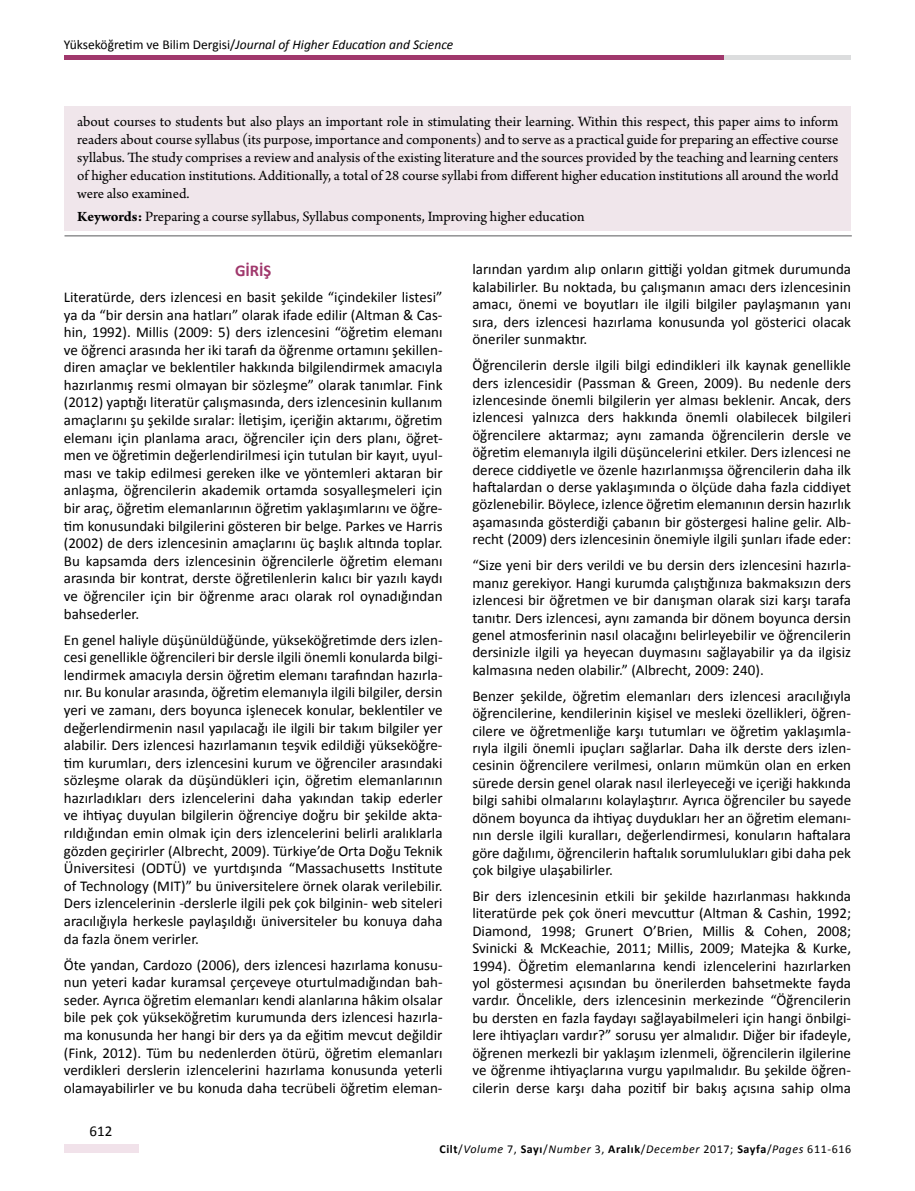
<style>
.page{position:relative;width:915px;height:1191px;background:#fff}
.page>*{position:absolute;margin:0;border:0;box-sizing:border-box;transform-origin:0 0}
.t1{font:700 16.5px "Calibri";color:#a0386c}
.t2{font:15px/17.5px "Calibri";color:#000;text-align:justify}
.t3{font:15px/18px "Arno Pro";color:#000;text-align:justify}
.t4{font:italic 13.5px "Calibri";color:#000}
.t5{font:italic 12px "Calibri";letter-spacing:.05em;color:#000}
.s1{font-style:normal}
.s2{font-weight:700}
.s3{font-weight:700;font-style:normal}
</style>
<div class="page">
<div style="left:64px;top:1144px;width:74px;height:8px;background:#f1e2ea"></div>
<div style="left:719px;top:55px;width:131px;height:5px;background:#dcddde"></div>
<div style="left:64px;top:55px;width:659px;height:5px;background:#a0386c"></div>
<div style="left:64px;top:106px;width:786px;height:124px;background:#f0e6eb"></div>
<hr style="left:64px;top:235px;width:787px;height:1px;background:#58595b">
<p class="t4" style="left:64px;top:36px;width:391px"><span class="s1">Yükseköğretim ve Bilim Dergisi/</span>Journal of Higher Education and Science</p>
<p class="t3" style="left:77px;top:113px;width:762px">about courses to students but also plays an important role in stimulating their learning. Within this respect, this paper aims to inform readers about course syllabus (its purpose, importance and components) and to serve as a practical guide for preparing an effective course syllabus. The study comprises a review and analysis of the existing literature and the sources provided by the teaching and learning centers of higher education institutions. Additionally, a total of 28 course syllabi from different higher education institutions all around the world were also examined.</p>
<p class="t3" style="left:77px;top:208px;width:508px"><span class="s2">Keywords:</span> Preparing a course syllabus, Syllabus components, Improving higher education</p>
<p class="t1" style="left:235px;top:260px;width:38px">GİRİŞ</p>
<p class="t2" style="left:64px;top:288px;width:380px">Literatürde, ders izlencesi en basit şekilde “içindekiler listesi” ya da “bir dersin ana hatları” olarak ifade edilir (Altman &amp; Cas&shy;hin, 1992). Millis (2009: 5) ders izlencesini “öğretim elemanı ve öğrenci arasında her iki tarafı da öğrenme ortamını şekillen&shy;diren amaçlar ve beklentiler hakkında bilgilendirmek amacıyla hazırlanmış resmi olmayan bir sözleşme” olarak tanımlar. Fink (2012) yaptığı literatür çalışmasında, ders izlencesinin kullanım amaçlarını şu şekilde sıralar: İletişim, içeriğin aktarımı, öğretim elemanı için planlama aracı, öğrenciler için ders planı, öğret&shy;men ve öğretimin değerlendirilmesi için tutulan bir kayıt, uyul&shy;ması ve takip edilmesi gereken ilke ve yöntemleri aktaran bir anlaşma, öğrencilerin akademik ortamda sosyalleşmeleri için bir araç, öğretim elemanlarının öğretim yaklaşımlarını ve öğre&shy;tim konusundaki bilgilerini gösteren bir belge. Parkes ve Harris (2002) de ders izlencesinin amaçlarını üç başlık altında toplar.<br>Bu kapsamda ders izlencesinin öğrencilerle öğretim elemanı arasında bir kontrat, derste öğretilenlerin kalıcı bir yazılı kaydı ve öğrenciler için bir öğrenme aracı olarak rol oynadığından bahsederler.</p>
<p class="t2" style="left:64px;top:631px;width:380px">En genel haliyle düşünüldüğünde, yükseköğretimde ders izlen&shy;cesi genellikle öğrencileri bir dersle ilgili önemli konularda bilgi&shy;lendirmek amacıyla dersin öğretim elemanı tarafından hazırla&shy;nır. Bu konular arasında, öğretim elemanıyla ilgili bilgiler, dersin yeri ve zamanı, ders boyunca işlenecek konular, beklentiler ve değerlendirmenin nasıl yapılacağı ile ilgili bir takım bilgiler yer alabilir. Ders izlencesi hazırlamanın teşvik edildiği yükseköğre&shy;tim kurumları, ders izlencesini kurum ve öğrenciler arasındaki sözleşme olarak da düşündükleri için, öğretim elemanlarının hazırladıkları ders izlencelerini daha yakından takip ederler ve ihtiyaç duyulan bilgilerin öğrenciye doğru bir şekilde akta&shy;rıldığından emin olmak için ders izlencelerini belirli aralıklarla gözden geçirirler (Albrecht, 2009). Türkiye’de Orta Doğu Teknik Üniversitesi (ODTÜ) ve yurtdışında “Massachusetts Institute of Technology (MIT)” bu üniversitelere örnek olarak verilebilir.<br>Ders izlencelerinin -derslerle ilgili pek çok bilginin- web siteleri aracılığıyla herkesle paylaşıldığı üniversiteler bu konuya daha da fazla önem verirler.</p>
<p class="t2" style="left:64px;top:956px;width:380px">Öte yandan, Cardozo (2006), ders izlencesi hazırlama konusu&shy;nun yeteri kadar kuramsal çerçeveye oturtulmadığından bah&shy;seder. Ayrıca öğretim elemanları kendi alanlarına hâkim olsalar bile pek çok yükseköğretim kurumunda ders izlencesi hazırla&shy;ma konusunda her hangi bir ders ya da eğitim mevcut değildir (Fink, 2012). Tüm bu nedenlerden ötürü, öğretim elemanları verdikleri derslerin izlencelerini hazırlama konusunda yeterli olamayabilirler ve bu konuda daha tecrübeli öğretim eleman-</p>
<p class="t2" style="left:90px;top:1122px;width:24px">612</p>
<p class="t2" style="left:472px;top:261px;width:380px">larından yardım alıp onların gittiği yoldan gitmek durumunda kalabilirler. Bu noktada, bu çalışmanın amacı ders izlencesinin amacı, önemi ve boyutları ile ilgili bilgiler paylaşmanın yanı sıra, ders izlencesi hazırlama konusunda yol gösterici olacak öneriler sunmaktır.</p>
<p class="t2" style="left:472px;top:356px;width:380px">Öğrencilerin dersle ilgili bilgi edindikleri ilk kaynak genellikle ders izlencesidir (Passman &amp; Green, 2009). Bu nedenle ders izlencesinde önemli bilgilerin yer alması beklenir. Ancak, ders izlencesi yalnızca ders hakkında önemli olabilecek bilgileri öğrencilere aktarmaz; aynı zamanda öğrencilerin dersle ve öğretim elemanıyla ilgili düşüncelerini etkiler. Ders izlencesi ne derece ciddiyetle ve özenle hazırlanmışsa öğrencilerin daha ilk haftalardan o derse yaklaşımında o ölçüde daha fazla ciddiyet gözlenebilir. Böylece, izlence öğretim elemanının dersin hazırlık aşamasında gösterdiği çabanın bir göstergesi haline gelir. Alb&shy;recht (2009) ders izlencesinin önemiyle ilgili şunları ifade eder:</p>
<p class="t2" style="left:472px;top:556px;width:380px">“Size yeni bir ders verildi ve bu dersin ders izlencesini hazırla&shy;manız gerekiyor. Hangi kurumda çalıştığınıza bakmaksızın ders izlencesi bir öğretmen ve bir danışman olarak sizi karşı tarafa tanıtır. Ders izlencesi, aynı zamanda bir dönem boyunca dersin genel atmosferinin nasıl olacağını belirleyebilir ve öğrencilerin dersinizle ilgili ya heyecan duymasını sağlayabilir ya da ilgisiz kalmasına neden olabilir.” (Albrecht, 2009: 240).</p>
<p class="t2" style="left:472px;top:687px;width:380px">Benzer şekilde, öğretim elemanları ders izlencesi aracılığıyla öğrencilerine, kendilerinin kişisel ve mesleki özellikleri, öğren&shy;cilere ve öğretmenliğe karşı tutumları ve öğretim yaklaşımla&shy;rıyla ilgili önemli ipuçları sağlarlar. Daha ilk derste ders izlen&shy;cesinin öğrencilere verilmesi, onların mümkün olan en erken sürede dersin genel olarak nasıl ilerleyeceği ve içeriği hakkında bilgi sahibi olmalarını kolaylaştırır. Ayrıca öğrenciler bu sayede dönem boyunca da ihtiyaç duydukları her an öğretim elemanı&shy;nın dersle ilgili kuralları, değerlendirmesi, konuların haftalara göre dağılımı, öğrencilerin haftalık sorumlulukları gibi daha pek çok bilgiye ulaşabilirler.</p>
<p class="t2" style="left:472px;top:887px;width:380px">Bir ders izlencesinin etkili bir şekilde hazırlanması hakkında literatürde pek çok öneri mevcuttur (Altman &amp; Cashin, 1992; Diamond, 1998; Grunert O’Brien, Millis &amp; Cohen, 2008; Svinicki &amp; McKeachie, 2011; Millis, 2009; Matejka &amp; Kurke, 1994). Öğretim elemanlarına kendi izlencelerini hazırlarken yol göstermesi açısından bu önerilerden bahsetmekte fayda vardır. Öncelikle, ders izlencesinin merkezinde “Öğrencilerin bu dersten en fazla faydayı sağlayabilmeleri için hangi önbilgi&shy;lere ihtiyaçları vardır?” sorusu yer almalıdır. Diğer bir ifadeyle, öğrenen merkezli bir yaklaşım izlenmeli, öğrencilerin ilgilerine ve öğrenme ihtiyaçlarına vurgu yapılmalıdır. Bu şekilde öğren&shy;cilerin derse karşı daha pozitif bir bakış açısına sahip olma</p>
<p class="t5" style="left:439px;top:1140px;width:413px"><span class="s3">Cilt</span><span class="s1">/</span>Volume <span class="s1">7,</span> <span class="s3">Sayı</span><span class="s1">/</span>Number <span class="s1">3,</span> <span class="s3">Aralık</span><span class="s1">/</span>December <span class="s1">2017;</span> <span class="s3">Sayfa</span><span class="s1">/</span>Pages <span class="s1">611-616</span></p>
</div>
